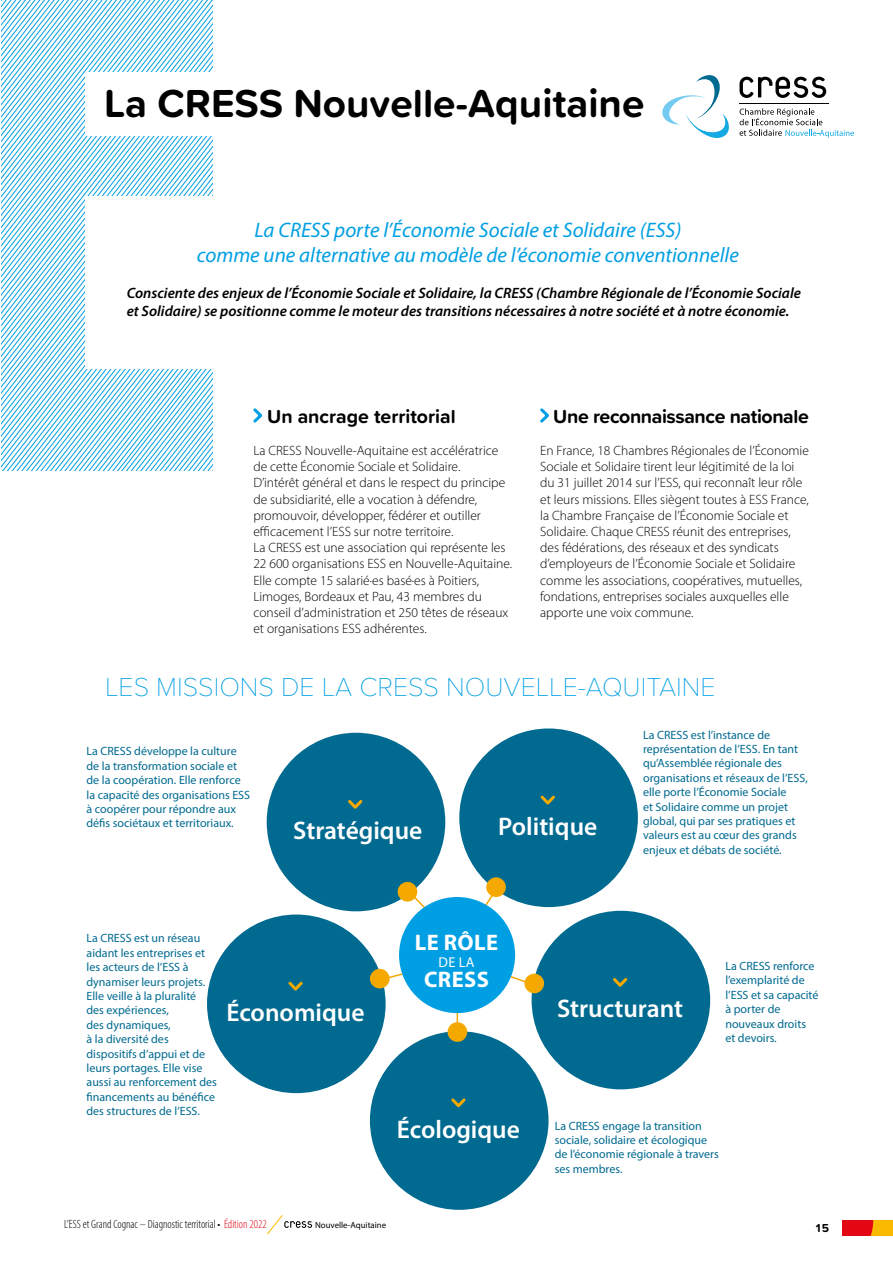
<style>
.page{position:relative;width:893px;height:1263px;background:#fff}
.page>*{position:absolute;margin:0;border:0;box-sizing:border-box;transform-origin:0 0}
.t1{font:700 40.5px "Proxima Soft";color:#000}
.t2{font:100 27px "Proxima Soft";color:#009fe3}
.t3{font:600 25.5px "Myriad Pro";color:#fff}
.t4{font:700 22.5px "Myriad Pro";letter-spacing:.02em;color:#fff}
.t5{font:italic 21px/25.2px "Myriad Pro";color:#009fe3;text-align:center}
.t6{font:700 19.5px "Proxima Soft";letter-spacing:-.02em;color:#000}
.t7{font:700 19.5px "Proxima Soft";color:#000}
.t8{font:italic 600 15px/18px "Myriad Pro";color:#000}
.t9{font:14.25px "Myriad Pro";color:#fff}
.t10{font:300 13.5px/16.2px "Myriad Pro";color:#000}
.t11{font:12px/14.4px "Myriad Pro";color:#006a90}
.t12{font:300 condensed 12px "Myriad Pro";color:#000}
.t13{font:700 12px "Proxima Soft";color:#000}
.t14{font:8.85px "Myriad Pro";color:#000}
.s1{color:#e30613}
</style>
<div class="page">
<svg style="left:842px;top:1220px;width:51px;height:15px"></svg>
<svg style="left:267px;top:1215px;width:45px;height:20px"></svg>
<svg style="left:379px;top:968px;width:27px;height:15px"></svg>
<svg style="left:474px;top:878px;width:30px;height:42px"></svg>
<hr style="left:457px;top:1000px;width:1px;height:32px;background:#f5a900">
<svg style="left:1px;top:0;width:211px;height:471px"></svg>
<div style="left:85px;top:72px;width:186px;height:64px;background:#fff"></div>
<div style="left:85px;top:196px;width:724px;height:173px;background:#fff"></div>
<svg style="left:253px;top:408px;width:10px;height:15px"></svg>
<svg style="left:540px;top:408px;width:9px;height:15px"></svg>
<div style="left:267px;top:733px;width:178px;height:178px;background:#006a90;border-radius:50%"></div>
<svg style="left:348px;top:800px;width:15px;height:9px"></svg>
<div style="left:207px;top:914px;width:179px;height:179px;background:#006a90;border-radius:50%"></div>
<svg style="left:288px;top:981px;width:15px;height:10px"></svg>
<div style="left:459px;top:728px;width:179px;height:179px;background:#006a90;border-radius:50%"></div>
<svg style="left:540px;top:795px;width:15px;height:10px"></svg>
<div style="left:370px;top:1031px;width:178px;height:179px;background:#006a90;border-radius:50%"></div>
<svg style="left:451px;top:1098px;width:15px;height:10px"></svg>
<div style="left:532px;top:911px;width:178px;height:178px;background:#006a90;border-radius:50%"></div>
<svg style="left:613px;top:978px;width:15px;height:9px"></svg>
<div style="left:399px;top:897px;width:116px;height:116px;background:#009fe3;border-radius:50%"></div>
<div style="left:486px;top:877px;width:20px;height:20px;background:#f5a900;border-radius:50%"></div>
<svg style="left:397px;top:881px;width:42px;height:41px"></svg>
<svg style="left:500px;top:969px;width:45px;height:25px"></svg>
<svg style="left:446px;top:1021px;width:23px;height:21px"></svg>
<div style="left:370px;top:969px;width:20px;height:19px;background:#f5a900;border-radius:50%"></div>
<svg style="left:739px;top:77px;width:87px;height:21px"></svg>
<svg style="left:662px;top:75px;width:67px;height:63px"></svg>
<svg style="left:740px;top:108px;width:114px;height:30px"></svg>
<h1 class="t1" style="left:104px;top:73px;width:542px">La CRESS Nouvelle-Aquitaine</h1>
<h3 class="t5" style="left:197px;top:217px;width:544px">La CRESS porte l’Économie Sociale et Solidaire (ESS)<br>comme une alternative au modèle de l’économie conventionnelle</h3>
<p class="t8" style="left:127px;top:284px;width:676px">Consciente des enjeux de l’Économie Sociale et Solidaire, la CRESS (Chambre Régionale de l’Économie Sociale et Solidaire) se positionne comme le moteur des transitions nécessaires à notre société et à notre économie.</p>
<h3 class="t7" style="left:267px;top:401px;width:190px">Un ancrage territorial</h3>
<p class="t10" style="left:253px;top:442px;width:260px">La CRESS Nouvelle-Aquitaine est accélératrice de cette Économie Sociale et Solidaire.<br>D’intérêt général et dans le respect du principe de subsidiarité, elle a vocation à défendre, promouvoir, développer, fédérer et outiller efficacement l’ESS sur notre territoire.<br>La CRESS est une association qui représente les 22 600 organisations ESS en Nouvelle-Aquitaine.<br>Elle compte 15 salarié·es basé·es à Poitiers, Limoges, Bordeaux et Pau, 43 membres du conseil d’administration et 250 têtes de réseaux et organisations ESS adhérentes.</p>
<h3 class="t6" style="left:553px;top:401px;width:257px">Une reconnaissance nationale</h3>
<p class="t10" style="left:540px;top:442px;width:270px">En France, 18 Chambres Régionales de l’Économie Sociale et Solidaire tirent leur légitimité de la loi du 31 juillet 2014 sur l’ESS, qui reconnaît leur rôle et leurs missions. Elles siègent toutes à ESS France, la Chambre Française de l’Économie Sociale et Solidaire. Chaque CRESS réunit des entreprises, des fédérations, des réseaux et des syndicats d’employeurs de l’Économie Sociale et Solidaire comme les associations, coopératives, mutuelles, fondations, entreprises sociales auxquelles elle apporte une voix commune.</p>
<h2 class="t2" style="left:105px;top:667px;width:612px">LES MISSIONS DE LA CRESS NOUVELLE-AQUITAINE</h2>
<p class="t11" style="left:87px;top:744px;width:165px">La CRESS développe la culture de la transformation sociale et de la coopération. Elle renforce la capacité des organisations ESS à coopérer pour répondre aux défis sociétaux et territoriaux.</p>
<h3 class="t3" style="left:293px;top:815px;width:131px">Stratégique</h3>
<h3 class="t3" style="left:498px;top:810px;width:101px">Politique</h3>
<p class="t11" style="left:643px;top:727px;width:166px">La CRESS est l’instance de représentation de l’ESS. En tant qu’Assemblée régionale des organisations et réseaux de l’ESS, elle porte l’Économie Sociale<br>et Solidaire comme un projet global, qui par ses pratiques et valeurs est au cœur des grands enjeux et débats de société.</p>
<p class="t11" style="left:87px;top:931px;width:132px">La CRESS est un réseau aidant les entreprises et les acteurs de l’ESS à dynamiser leurs projets.<br>Elle veille à la pluralité<br>des expériences,<br>des dynamiques,<br>à la diversité des dispositifs d’appui et de leurs portages. Elle vise aussi au renforcement des financements au bénéfice des structures de l’ESS.</p>
<h3 class="t3" style="left:226px;top:996px;width:140px">Économique</h3>
<h3 class="t4" style="left:415px;top:927px;width:85px">LE RÔLE</h3>
<p class="t9" style="left:439px;top:953px;width:37px">DE LA</p>
<h3 class="t4" style="left:424px;top:965px;width:67px">CRESS</h3>
<h3 class="t3" style="left:397px;top:1113px;width:125px">Écologique</h3>
<h3 class="t3" style="left:557px;top:993px;width:128px">Structurant</h3>
<p class="t11" style="left:725px;top:958px;width:95px">La CRESS renforce l’exemplarité de l’ESS et sa capacité à porter de nouveaux droits et devoirs.</p>
<p class="t11" style="left:555px;top:1118px;width:166px">La CRESS engage la transition sociale, solidaire et écologique de l’économie régionale à travers ses membres.</p>
<p class="t12" style="left:64px;top:1217px;width:204px">L’ESS et Grand Cognac – Diagnostic territorial • <span class="s1">Édition 2022</span></p>
<p class="t13" style="left:816px;top:1219px;width:15px">15</p>
<p class="t14" style="left:315px;top:1219px;width:73px">Nouvelle-Aquitaine</p>
</div>
